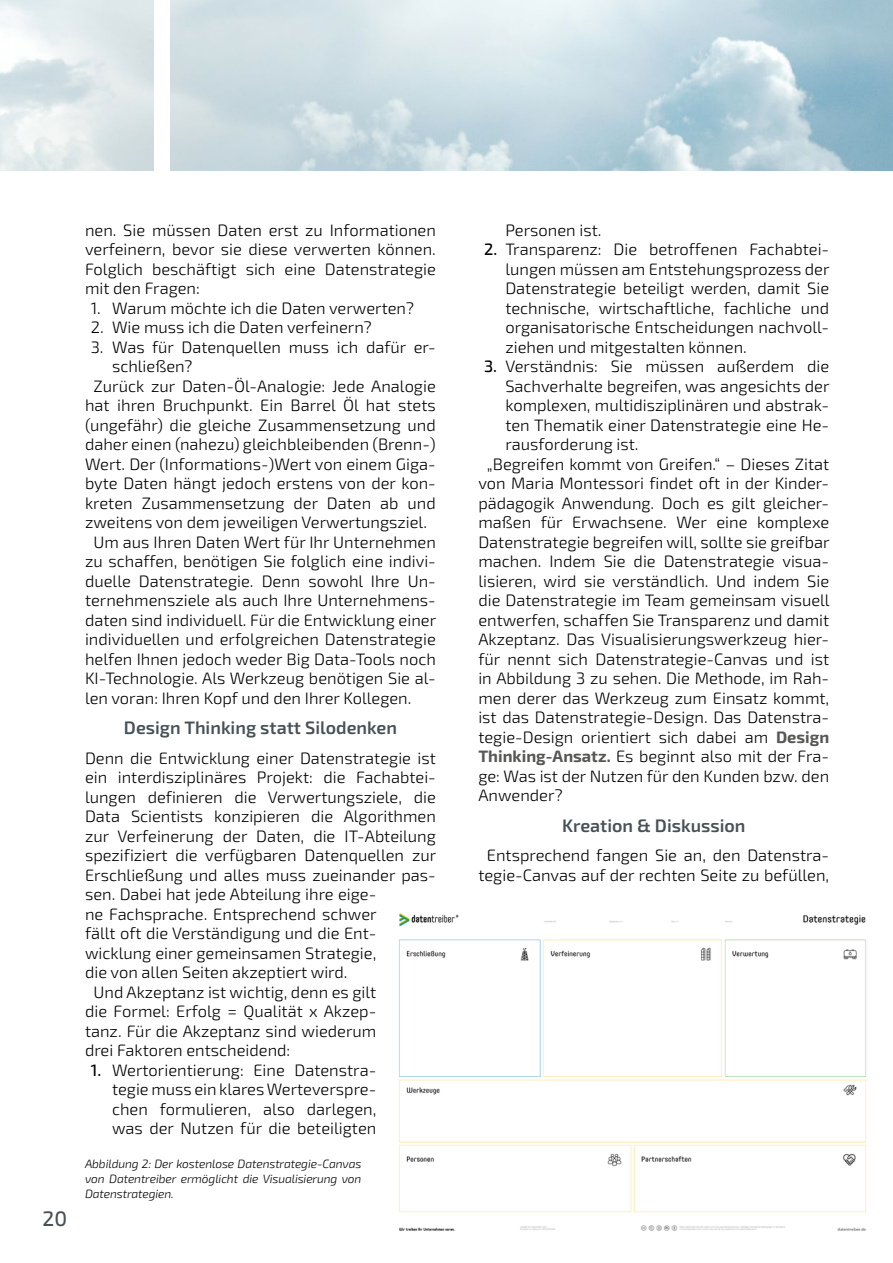
<style>
.page{position:relative;width:893px;height:1263px;background:#fff}
.page>*{position:absolute;margin:0;border:0;box-sizing:border-box;transform-origin:0 0}
.t1{font:500 21px "Exo 2";color:#485156}
.t2{font:600 18px "Exo 2";color:#485156}
.t3{font:300 16.5px/19.5px "Exo 2";color:#000;text-align:justify}
.t4{font:italic 300 12px/15px "Exo 2";letter-spacing:-.01em;color:#000;text-align:justify}
.s1{font-weight:500}
.s2{font-weight:700;color:#575756}
</style>
<div class="page">
<img style="left:399px;top:913px;width:468px;height:318px">
<img style="left:170px;top:0;width:723px;height:170px">
<p class="t1" style="left:43px;top:1207px;width:26px">20</p>
<p class="t3" style="left:85px;top:221px;width:352px">nen. Sie müssen Daten erst zu Informationen verfeinern, bevor sie diese verwerten können.<br>Folglich beschäftigt sich eine Datenstrategie mit den Fragen:</p>
<p class="t3" style="left:91px;top:299px;width:325px">1. Warum möchte ich die Daten verwerten?</p>
<p class="t3" style="left:91px;top:318px;width:282px">2. Wie muss ich die Daten verfeinern?</p>
<p class="t3" style="left:91px;top:338px;width:347px">3. Was für Datenquellen muss ich dafür er-</p>
<p class="t3" style="left:112px;top:357px;width:82px">schließen?</p>
<p class="t3" style="left:94px;top:377px;width:344px">Zurück zur Daten-Öl-Analogie: Jede Analogie</p>
<p class="t3" style="left:85px;top:396px;width:352px">hat ihren Bruchpunkt. Ein Barrel Öl hat stets</p>
<p class="t3" style="left:85px;top:416px;width:352px">(ungefähr) die gleiche Zusammensetzung und</p>
<p class="t3" style="left:85px;top:435px;width:352px">daher einen (nahezu) gleichbleibenden (Brenn-)</p>
<p class="t3" style="left:85px;top:455px;width:352px">Wert. Der (Informations-)Wert von einem Giga-</p>
<p class="t3" style="left:85px;top:474px;width:352px">byte Daten hängt jedoch erstens von der kon-</p>
<p class="t3" style="left:85px;top:494px;width:352px">kreten Zusammensetzung der Daten ab und</p>
<p class="t3" style="left:85px;top:513px;width:343px">zweitens von dem jeweiligen Verwertungsziel.</p>
<p class="t3" style="left:94px;top:533px;width:344px">Um aus Ihren Daten Wert für Ihr Unternehmen</p>
<p class="t3" style="left:85px;top:552px;width:352px">zu schaffen, benötigen Sie folglich eine indivi-</p>
<p class="t3" style="left:85px;top:572px;width:352px">duelle Datenstrategie. Denn sowohl Ihre Un-</p>
<p class="t3" style="left:85px;top:591px;width:352px">ternehmensziele als auch Ihre Unternehmens-</p>
<p class="t3" style="left:85px;top:611px;width:353px">daten sind individuell. Für die Entwicklung einer</p>
<p class="t3" style="left:85px;top:630px;width:352px">individuellen und erfolgreichen Datenstrategie</p>
<p class="t3" style="left:85px;top:650px;width:352px">helfen Ihnen jedoch weder Big Data-Tools noch</p>
<p class="t3" style="left:85px;top:669px;width:352px">KI-Technologie. Als Werkzeug benötigen Sie al-</p>
<p class="t3" style="left:85px;top:689px;width:328px">len voran: Ihren Kopf und den Ihrer Kollegen.</p>
<p class="t2" style="left:124px;top:717px;width:274px">Design Thinking statt Silodenken</p>
<p class="t3" style="left:85px;top:749px;width:352px">Denn die Entwicklung einer Datenstrategie ist</p>
<p class="t3" style="left:85px;top:768px;width:352px">ein interdisziplinäres Projekt: die Fachabtei-</p>
<p class="t3" style="left:85px;top:788px;width:352px">lungen definieren die Verwertungsziele, die</p>
<p class="t3" style="left:85px;top:807px;width:352px">Data Scientists konzipieren die Algorithmen</p>
<p class="t3" style="left:85px;top:827px;width:352px">zur Verfeinerung der Daten, die IT-Abteilung</p>
<p class="t3" style="left:85px;top:846px;width:353px">spezifiziert die verfügbaren Datenquellen zur</p>
<p class="t3" style="left:85px;top:866px;width:352px">Erschließung und alles muss zueinander pas-</p>
<p class="t3" style="left:85px;top:885px;width:293px">sen. Dabei hat jede Abteilung ihre eige-</p>
<p class="t3" style="left:85px;top:905px;width:293px">ne Fachsprache. Entsprechend schwer</p>
<p class="t3" style="left:85px;top:924px;width:293px">fällt oft die Verständigung und die Ent-</p>
<p class="t3" style="left:85px;top:944px;width:293px">wicklung einer gemeinsamen Strategie,</p>
<p class="t3" style="left:85px;top:963px;width:264px">die von allen Seiten akzeptiert wird.</p>
<p class="t3" style="left:94px;top:983px;width:284px">Und Akzeptanz ist wichtig, denn es gilt</p>
<p class="t3" style="left:85px;top:1002px;width:293px">die Formel: Erfolg = Qualität x Akzep-</p>
<p class="t3" style="left:85px;top:1022px;width:293px">tanz. Für die Akzeptanz sind wiederum</p>
<p class="t3" style="left:85px;top:1041px;width:207px">drei Faktoren entscheidend:</p>
<p class="t3" style="left:112px;top:1061px;width:266px;text-indent:-21px"><span class="s1">1.</span> Wertorientierung: Eine Datenstra&shy;tegie muss ein klares Werteverspre&shy;chen formulieren, also darlegen, was der Nutzen für die beteiligten</p>
<p class="t4" style="left:85px;top:1157px;width:278px">Abbildung 2: Der kostenlose Datenstrategie-Canvas von Datentreiber ermöglicht die Visualisierung von Datenstrategien.</p>
<p class="t3" style="left:505px;top:221px;width:98px">Personen ist.</p>
<p class="t3" style="left:505px;top:240px;width:326px;text-indent:-21px"><span class="s1">2.</span> Transparenz: Die betroffenen Fachabtei&shy;lungen müssen am Entstehungsprozess der Datenstrategie beteiligt werden, damit Sie technische, wirtschaftliche, fachliche und organisatorische Entscheidungen nachvoll&shy;ziehen und mitgestalten können.</p>
<p class="t3" style="left:484px;top:357px;width:347px"><span class="s1">3.</span> Verständnis: Sie müssen außerdem die</p>
<p class="t3" style="left:505px;top:377px;width:326px">Sachverhalte begreifen, was angesichts der</p>
<p class="t3" style="left:505px;top:396px;width:325px">komplexen, multidisziplinären und abstrak-</p>
<p class="t3" style="left:505px;top:416px;width:325px">ten Thematik einer Datenstrategie eine He-</p>
<p class="t3" style="left:505px;top:435px;width:135px">rausforderung ist.</p>
<p class="t3" style="left:487px;top:455px;width:344px">„Begreifen kommt von Greifen.“ – Dieses Zitat</p>
<p class="t3" style="left:478px;top:474px;width:352px">von Maria Montessori findet oft in der Kinder-</p>
<p class="t3" style="left:478px;top:494px;width:352px">pädagogik Anwendung. Doch es gilt gleicher-</p>
<p class="t3" style="left:478px;top:513px;width:352px">maßen für Erwachsene. Wer eine komplexe</p>
<p class="t3" style="left:478px;top:533px;width:353px">Datenstrategie begreifen will, sollte sie greifbar</p>
<p class="t3" style="left:478px;top:552px;width:352px">machen. Indem Sie die Datenstrategie visua-</p>
<p class="t3" style="left:478px;top:572px;width:352px">lisieren, wird sie verständlich. Und indem Sie</p>
<p class="t3" style="left:478px;top:591px;width:353px">die Datenstrategie im Team gemeinsam visuell</p>
<p class="t3" style="left:478px;top:611px;width:352px">entwerfen, schaffen Sie Transparenz und damit</p>
<p class="t3" style="left:478px;top:630px;width:352px">Akzeptanz. Das Visualisierungswerkzeug hier-</p>
<p class="t3" style="left:478px;top:650px;width:352px">für nennt sich Datenstrategie-Canvas und ist</p>
<p class="t3" style="left:478px;top:669px;width:352px">in Abbildung 3 zu sehen. Die Methode, im Rah-</p>
<p class="t3" style="left:478px;top:689px;width:352px">men derer das Werkzeug zum Einsatz kommt,</p>
<p class="t3" style="left:478px;top:708px;width:352px">ist das Datenstrategie-Design. Das Datenstra-</p>
<p class="t3" style="left:478px;top:728px;width:352px">tegie-Design orientiert sich dabei am <span class="s2">Design</span></p>
<p class="t3" style="left:478px;top:747px;width:352px"><span class="s2">Thinking-Ansatz.</span> Es beginnt also mit der Fra-</p>
<p class="t3" style="left:478px;top:767px;width:352px">ge: Was ist der Nutzen für den Kunden bzw. den</p>
<p class="t3" style="left:478px;top:786px;width:86px">Anwender?</p>
<p class="t2" style="left:562px;top:815px;width:185px">Kreation &amp; Diskussion</p>
<p class="t3" style="left:478px;top:846px;width:352px;text-align:center">Entsprechend fangen Sie an, den Datenstra&shy;tegie-Canvas auf der rechten Seite zu befüllen,</p>
</div>
